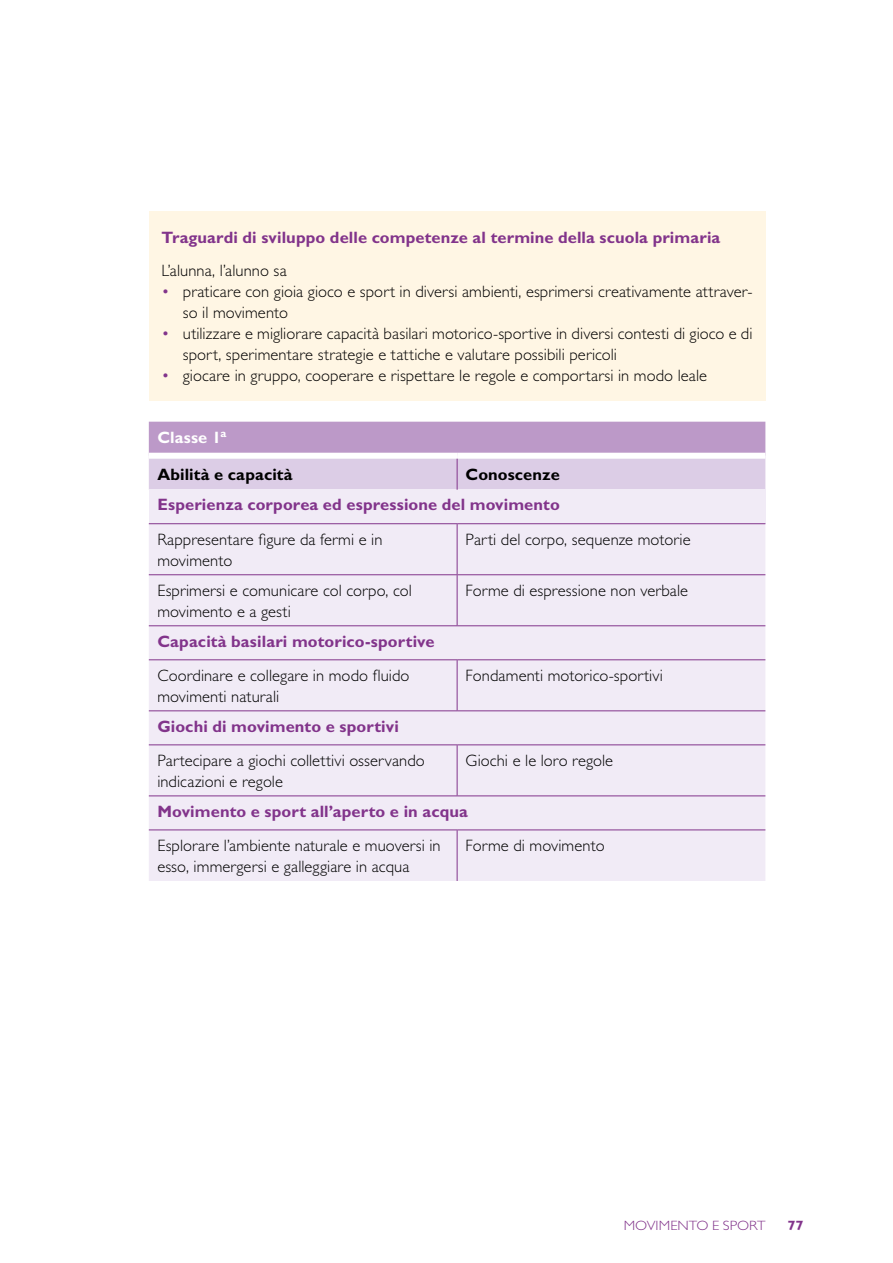
<style>
.page{position:relative;width:893px;height:1263px;background:#fff}
.page>*{position:absolute;margin:0;border:0;box-sizing:border-box;transform-origin:0 0}
.t1{font:300 16.5px/21px "Gill Sans Std";letter-spacing:.005em;color:#000}
.t2{font:700 16.5px "Gill Sans Std";letter-spacing:.005em;color:#82348b}
.t3{font:700 16.5px "Gill Sans Std";letter-spacing:.005em;color:#000}
.t4{font:700 16.5px "Gill Sans Std";color:#fff}
.t5{font:300 13.5px "Gill Sans Std";color:#82348b;scale:1.09 1}
.t6{font:700 13.5px "Gill Sans Std";color:#82348b;scale:1.09 1}
.s1{color:#82348b}
</style>
<div class="page">
<div style="left:149px;top:212px;width:616px;height:189px;background:#fff6e4"></div>
<svg style="left:149px;top:422px;width:616px;height:68px"></svg>
<div style="left:149px;top:490px;width:616px;height:34px;background:#f1ebf6"></div>
<div style="left:149px;top:524px;width:616px;height:50px;background:#f1ebf6"></div>
<div style="left:149px;top:575px;width:616px;height:306px;background:#f1ebf6"></div>
<div style="left:149px;top:453px;width:308px;height:6px;background:#fff"></div>
<div style="left:457px;top:453px;width:308px;height:6px;background:#fff"></div>
<hr style="left:457px;top:459px;width:1px;height:31px;background:#82348b">
<hr style="left:149px;top:523px;width:308px;height:1px;background:#82348b">
<hr style="left:457px;top:523px;width:308px;height:1px;background:#82348b">
<hr style="left:457px;top:524px;width:1px;height:50px;background:#82348b">
<hr style="left:149px;top:574px;width:308px;height:1px;background:#82348b">
<hr style="left:457px;top:574px;width:308px;height:1px;background:#82348b">
<hr style="left:457px;top:575px;width:1px;height:50px;background:#82348b">
<hr style="left:149px;top:625px;width:308px;height:1px;background:#82348b">
<hr style="left:457px;top:625px;width:308px;height:1px;background:#82348b">
<hr style="left:149px;top:659px;width:308px;height:1px;background:#82348b">
<hr style="left:457px;top:659px;width:308px;height:1px;background:#82348b">
<hr style="left:457px;top:660px;width:1px;height:50px;background:#82348b">
<hr style="left:149px;top:710px;width:308px;height:1px;background:#82348b">
<hr style="left:457px;top:710px;width:308px;height:1px;background:#82348b">
<hr style="left:149px;top:744px;width:308px;height:1px;background:#82348b">
<hr style="left:457px;top:744px;width:308px;height:1px;background:#82348b">
<hr style="left:457px;top:745px;width:1px;height:50px;background:#82348b">
<hr style="left:149px;top:795px;width:308px;height:1px;background:#82348b">
<hr style="left:457px;top:795px;width:308px;height:1px;background:#82348b">
<hr style="left:149px;top:829px;width:308px;height:1px;background:#82348b">
<hr style="left:457px;top:829px;width:308px;height:1px;background:#82348b">
<hr style="left:457px;top:830px;width:1px;height:51px;background:#82348b">
<p class="t2" style="left:162px;top:227px;width:560px">Traguardi di sviluppo delle competenze al termine della scuola primaria</p>
<p class="t1" style="left:162px;top:260px;width:127px">L’alunna, l’alunno sa</p>
<p class="t1" style="left:183px;top:281px;width:571px;text-indent:-21px"><span class="s1">•</span> praticare con gioia gioco e sport in diversi ambienti, esprimersi creativamente attraver&shy;so il movimento</p>
<p class="t1" style="left:183px;top:323px;width:571px;text-indent:-21px"><span class="s1">•</span> utilizzare e migliorare capacità basilari motorico-sportive in diversi contesti di gioco e di sport, sperimentare strategie e tattiche e valutare possibili pericoli</p>
<p class="t1" style="left:162px;top:365px;width:547px"><span class="s1">•</span> giocare in gruppo, cooperare e rispettare le regole e comportarsi in modo leale</p>
<p class="t4" style="left:157px;top:427px;width:71px">Classe 1<sup>a</sup></p>
<p class="t3" style="left:157px;top:464px;width:137px">Abilità e capacità</p>
<p class="t3" style="left:466px;top:464px;width:96px">Conoscenze</p>
<p class="t2" style="left:157px;top:495px;width:404px">Esperienza corporea ed espressione del movimento</p>
<p class="t1" style="left:157px;top:529px;width:227px">Rappresentare figure da fermi e in movimento</p>
<p class="t1" style="left:466px;top:529px;width:226px">Parti del corpo, sequenze motorie</p>
<p class="t1" style="left:157px;top:580px;width:256px">Esprimersi e comunicare col corpo, col movimento e a gesti</p>
<p class="t1" style="left:466px;top:580px;width:224px">Forme di espressione non verbale</p>
<p class="t2" style="left:157px;top:631px;width:279px">Capacità basilari motorico-sportive</p>
<p class="t1" style="left:157px;top:665px;width:254px">Coordinare e collegare in modo fluido movimenti naturali</p>
<p class="t1" style="left:466px;top:665px;width:199px">Fondamenti motorico-sportivi</p>
<p class="t2" style="left:157px;top:716px;width:243px">Giochi di movimento e sportivi</p>
<p class="t1" style="left:157px;top:750px;width:269px">Partecipare a giochi collettivi osservando indicazioni e regole</p>
<p class="t1" style="left:466px;top:750px;width:149px">Giochi e le loro regole</p>
<p class="t2" style="left:157px;top:801px;width:312px">M ovimento e sport all’aperto e in acqua</p>
<p class="t1" style="left:157px;top:835px;width:285px">Esplorare l’ambiente naturale e muoversi in esso, immergersi e galleggiare in acqua</p>
<p class="t1" style="left:466px;top:835px;width:140px">Forme di movimento</p>
<p class="t5" style="left:624px;top:1217px;width:132px">M OVIM ENTO E SPORT</p>
<p class="t6" style="left:788px;top:1217px;width:16px">77</p>
</div>
